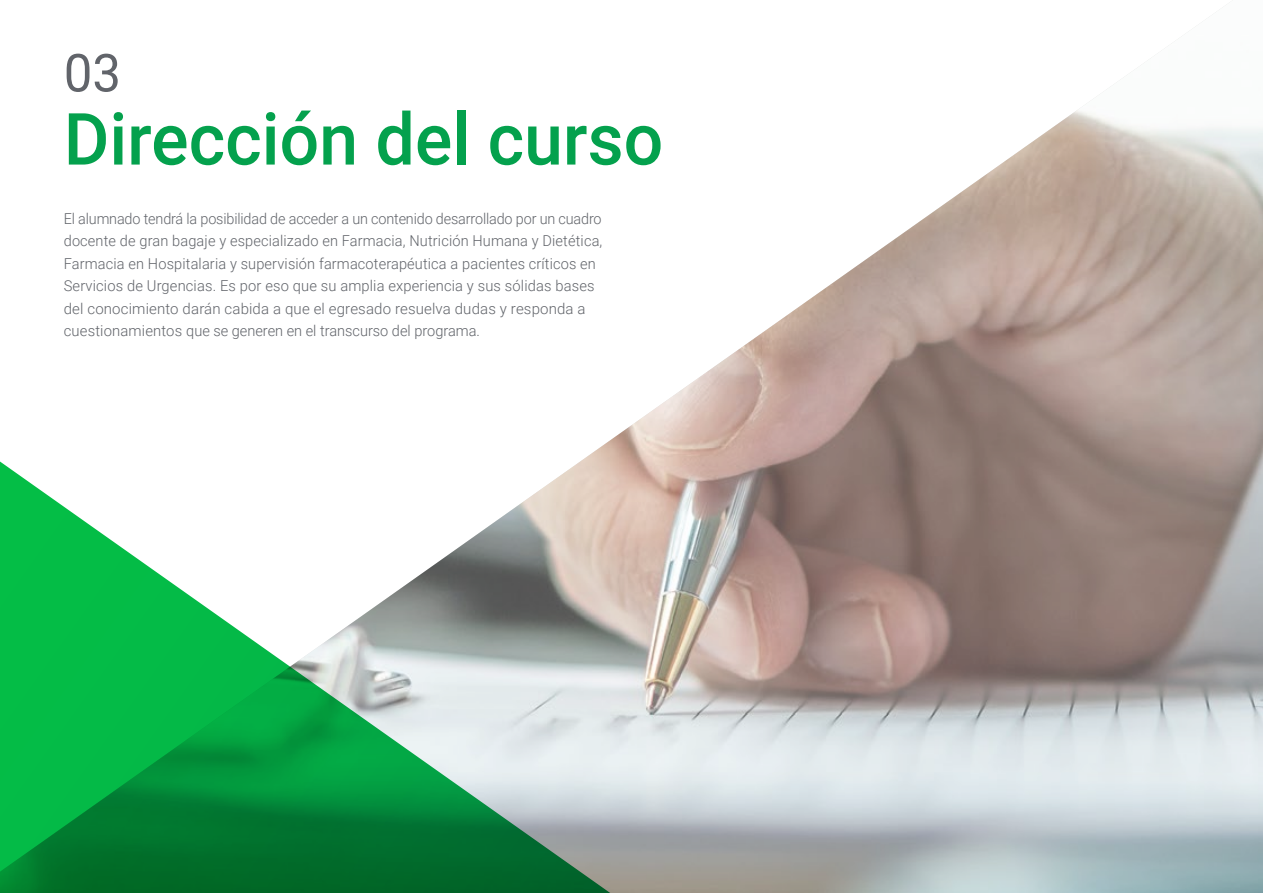
<style>
.page{position:relative;width:1263px;height:893px;background:#fff}
.page>*{position:absolute;margin:0;border:0;box-sizing:border-box;transform-origin:0 0}
.t1{font:500 72px "Roboto";color:#04a14d}
.t2{font:52.5px "Roboto";color:#61646a}
.t3{font:300 15px/22.5px "Roboto";letter-spacing:.01em;color:#61646a;scale:.96 1}
</style>
<div class="page">
<img style="left:602px;top:89px;width:661px;height:804px">
<svg style="left:0;top:446px;width:640px;height:447px"></svg>
<h2 class="t2" style="left:64px;top:36px;width:59px">03</h2>
<h1 class="t1" style="left:64px;top:89px;width:601px">Dirección del curso</h1>
<p class="t3" style="left:64px;top:207px;width:562px">El alumnado tendrá la posibilidad de acceder a un contenido desarrollado por un cuadro docente de gran bagaje y especializado en Farmacia, Nutrición Humana y Dietética, Farmacia en Hospitalaria y supervisión farmacoterapéutica a pacientes críticos en Servicios de Urgencias. Es por eso que su amplia experiencia y sus sólidas bases del conocimiento darán cabida a que el egresado resuelva dudas y responda a cuestionamientos que se generen en el transcurso del programa.</p>
</div>
